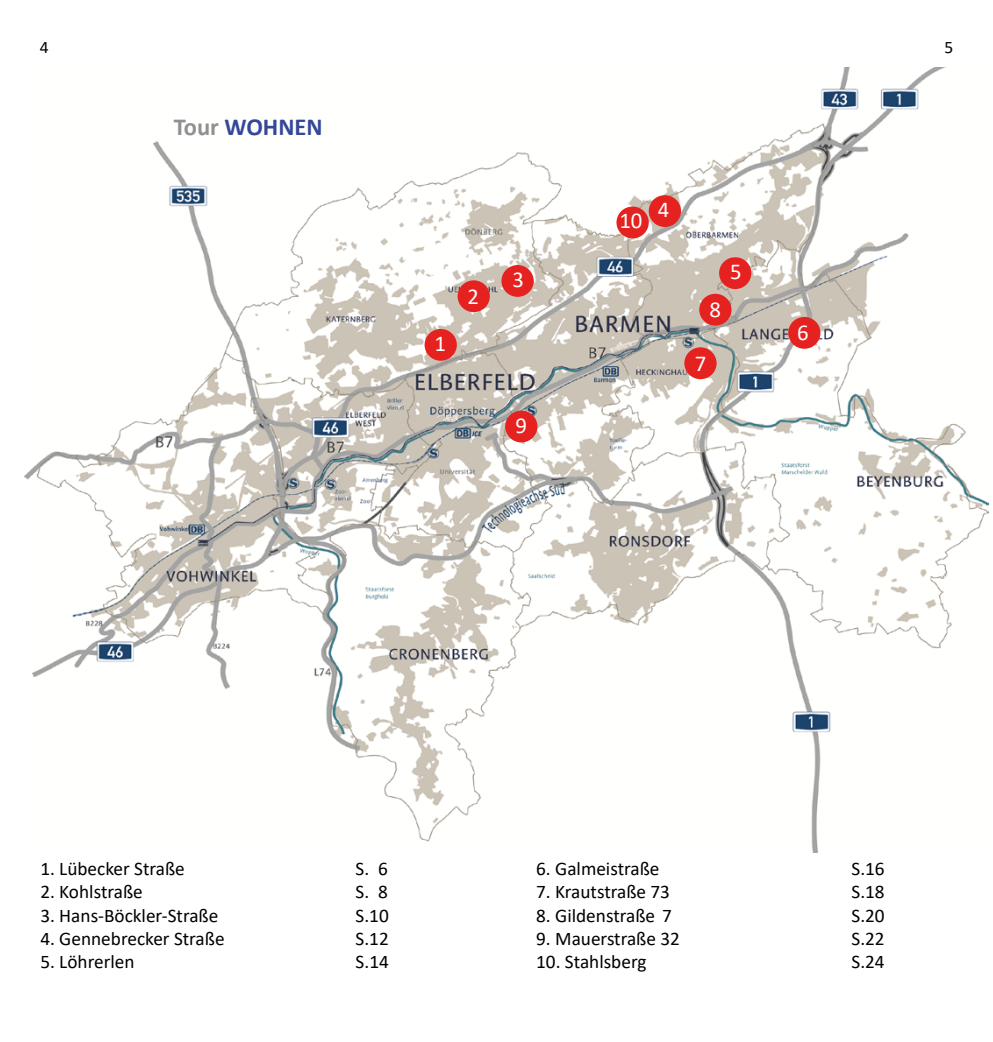
<style>
.page{position:relative;width:993px;height:1042px;background:#fff}
.page>*{position:absolute;margin:0;border:0;box-sizing:border-box;transform-origin:0 0}
.t1{font:700 24.5px "Calibri";color:#354898}
.t2{font:22.75px "Calibri";color:#fff}
.t3{font:19.25px "Calibri";color:#000}
.t4{font:17.5px "Calibri";color:#000}
.s1{color:#8f9092}
</style>
<div class="page">
<img style="left:25px;top:67px;width:962px;height:785px">
<div style="left:718px;top:257px;width:33px;height:32px;background:#e52220;border-radius:50%"></div>
<div style="left:699px;top:294px;width:32px;height:32px;background:#e52220;border-radius:50%"></div>
<div style="left:684px;top:347px;width:32px;height:32px;background:#e52220;border-radius:50%"></div>
<div style="left:501px;top:265px;width:32px;height:32px;background:#e52220;border-radius:50%"></div>
<div style="left:648px;top:195px;width:32px;height:32px;background:#e52220;border-radius:50%"></div>
<div style="left:787px;top:317px;width:33px;height:32px;background:#e52220;border-radius:50%"></div>
<div style="left:424px;top:329px;width:32px;height:32px;background:#e52220;border-radius:50%"></div>
<div style="left:457px;top:280px;width:32px;height:32px;background:#e52220;border-radius:50%"></div>
<div style="left:505px;top:410px;width:32px;height:32px;background:#e52220;border-radius:50%"></div>
<div style="left:616px;top:206px;width:32px;height:32px;background:#e52220;border-radius:50%"></div>
<p class="t4" style="left:40px;top:35px;width:10px">4</p>
<p class="t4" style="left:944px;top:35px;width:10px">5</p>
<p class="t1" style="left:174px;top:109px;width:150px"><span class="s1">Tour</span> WOHNEN</p>
<p class="t2" style="left:434px;top:328px;width:13px">1</p>
<p class="t2" style="left:467px;top:280px;width:13px">2</p>
<p class="t2" style="left:512px;top:264px;width:13px">3</p>
<p class="t2" style="left:515px;top:410px;width:13px">9</p>
<p class="t2" style="left:619px;top:205px;width:25px">10</p>
<p class="t2" style="left:657px;top:194px;width:13px">4</p>
<p class="t2" style="left:709px;top:293px;width:13px">8</p>
<p class="t2" style="left:730px;top:255px;width:13px">5</p>
<p class="t2" style="left:694px;top:347px;width:13px">7</p>
<p class="t2" style="left:797px;top:316px;width:13px">6</p>
<p class="t3" style="left:40px;top:855px;width:146px">1. Lübecker Straße</p>
<p class="t3" style="left:355px;top:855px;width:34px">S. 6</p>
<p class="t3" style="left:40px;top:878px;width:104px">2. Kohlstraße</p>
<p class="t3" style="left:355px;top:878px;width:34px">S. 8</p>
<p class="t3" style="left:40px;top:902px;width:179px">3. Hans-Böckler-Straße</p>
<p class="t3" style="left:355px;top:902px;width:35px">S.10</p>
<p class="t3" style="left:40px;top:925px;width:186px">4. Gennebrecker Straße</p>
<p class="t3" style="left:355px;top:925px;width:35px">S.12</p>
<p class="t3" style="left:40px;top:948px;width:96px">5. Löhrerlen</p>
<p class="t3" style="left:355px;top:948px;width:35px">S.14</p>
<p class="t3" style="left:536px;top:855px;width:125px">6. Galmeistraße</p>
<p class="t3" style="left:851px;top:855px;width:35px">S.16</p>
<p class="t3" style="left:536px;top:878px;width:135px">7. Krautstraße 73</p>
<p class="t3" style="left:851px;top:878px;width:35px">S.18</p>
<p class="t3" style="left:536px;top:902px;width:137px">8. Gildenstraße 7</p>
<p class="t3" style="left:851px;top:902px;width:35px">S.20</p>
<p class="t3" style="left:536px;top:925px;width:145px">9. Mauerstraße 32</p>
<p class="t3" style="left:851px;top:925px;width:35px">S.22</p>
<p class="t3" style="left:536px;top:948px;width:112px">10. Stahlsberg</p>
<p class="t3" style="left:851px;top:948px;width:35px">S.24</p>
</div>
